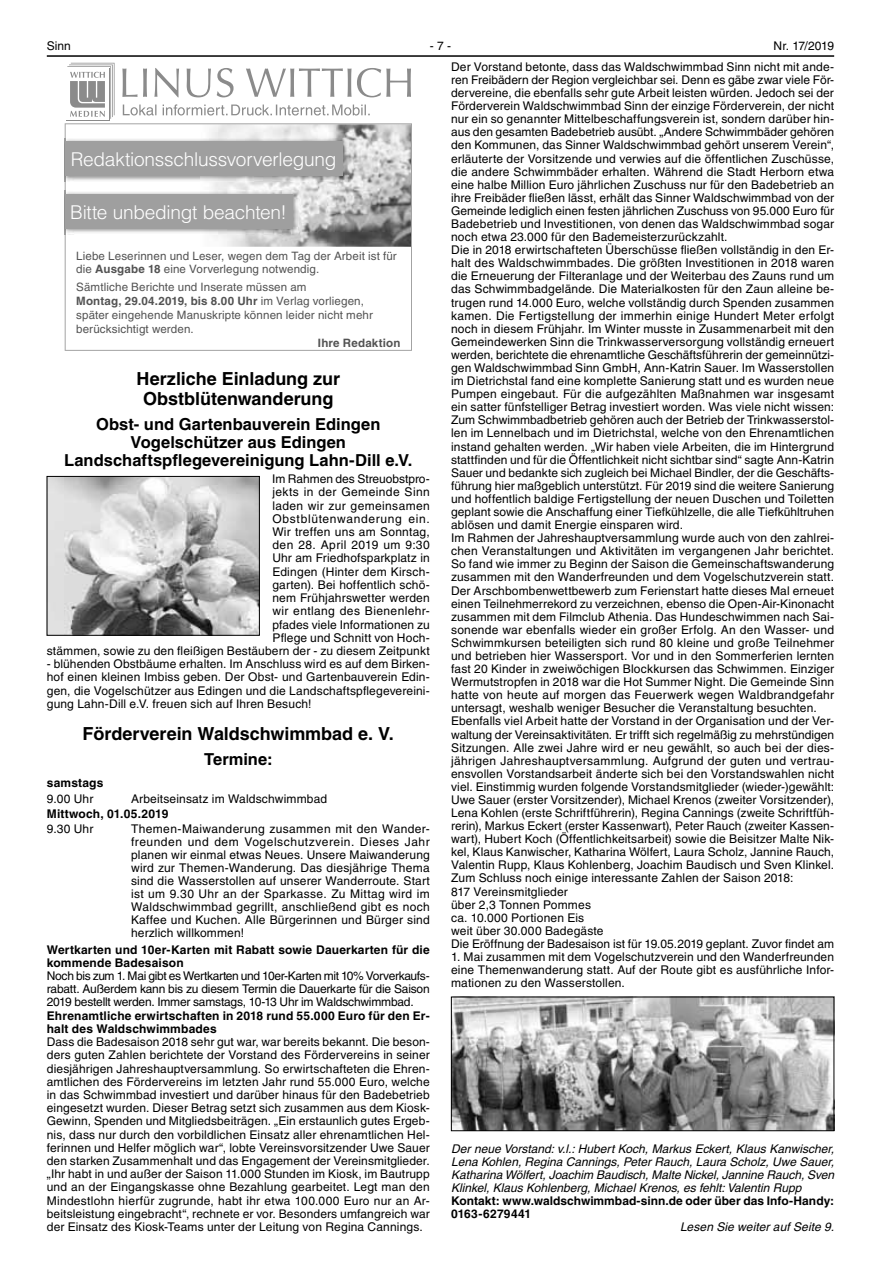
<style>
.page{position:relative;width:881px;height:1263px;background:#fff}
.page>*{position:absolute;margin:0;border:0;box-sizing:border-box;transform-origin:0 0}
.t1{font:300 19.05px "Helvetica LT";letter-spacing:-.015em;color:#fff}
.t2{font:700 18px/19.6px "Helvetica LT";letter-spacing:-.005em;color:#000;text-align:center}
.t3{font:700 16.5px/18px "Helvetica LT";color:#000;text-align:center}
.t4{font:12px/13px "Helvetica LT";letter-spacing:.01em;color:#000;text-align:justify}
.t5{font:italic 12px/13px "Helvetica LT";color:#000;text-align:justify}
.t6{font:700 12px/13.2px "Helvetica LT";letter-spacing:.015em;color:#000}
.t7{font:11.55px/13.8px "Helvetica LT";letter-spacing:.01em;color:#535353}
.t8{font:700 11.55px "Helvetica LT";letter-spacing:.015em;color:#535353}
.s1{font-weight:700}
</style>
<div class="page">
<hr style="left:47px;top:55px;width:786px;height:2px;background:#000">
<svg style="left:67px;top:63px;width:344px;height:56px"></svg>
<svg style="left:65px;top:123px;width:347px;height:228px"></svg>
<img style="left:65px;top:138px;width:283px;height:44px">
<div style="left:65px;top:141px;width:277px;height:35px;background:#9f9f9f"></div>
<img style="left:65px;top:191px;width:233px;height:43px">
<div style="left:65px;top:194px;width:227px;height:35px;background:#9f9f9f"></div>
<img style="left:49px;top:478px;width:208px;height:155px">
<div style="left:47px;top:476px;width:212px;height:159px;border:1px solid #000"></div>
<img style="left:453px;top:999px;width:378px;height:130px">
<div style="left:451px;top:997px;width:382px;height:134px;border:1px solid #000"></div>
<p class="t4" style="left:47px;top:40px;width:26px">Sinn</p>
<p class="t4" style="left:429px;top:40px;width:23px">-7-</p>
<p class="t4" style="left:773px;top:40px;width:62px">Nr. 17/2019</p>
<h1 class="t1" style="left:71px;top:148px;width:267px">Redaktionsschlussvorverlegung</h1>
<h1 class="t1" style="left:70px;top:200px;width:218px">Bitte unbedingt beachten!</h1>
<p class="t7" style="left:76px;top:249px;width:322px">Liebe Leserinnen und Leser, wegen dem Tag der Arbeit ist für die <span class="s1">Ausgabe 18</span> eine Vorverlegung notwendig.</p>
<p class="t7" style="left:76px;top:280px;width:298px">Sämtliche Berichte und Inserate müssen am<br><span class="s1">Montag, 29.04.2019, bis 8.00 Uhr</span> im Verlag vorliegen, später eingehende Manuskripte können leider nicht mehr berücksichtigt werden.</p>
<p class="t8" style="left:318px;top:335px;width:84px">Ihre Redaktion</p>
<h2 class="t2" style="left:137px;top:369px;width:205px">Herzliche Einladung zur<br>Obstblütenwanderung</h2>
<h3 class="t3" style="left:64px;top:415px;width:350px">Obst- und Gartenbauverein Edingen<br>Vogelschützer aus Edingen<br>Landschaftspflegevereinigung Lahn-Dill e.V.</h3>
<p class="t4" style="left:47px;top:474px;width:384px;text-align:right">Im Rahmen des Streuobstpro-<br>jekts in der Gemeinde Sinn<br>laden wir zur gemeinsamen<br>Obstblütenwanderung ein.<br>Wir treffen uns am Sonntag,<br>den 28. April 2019 um 9:30<br>Uhr am Friedhofsparkplatz in<br>Edingen (Hinter dem Kirsch-<br>garten). Bei hoffentlich schö-<br>nem Frühjahrswetter werden<br>wir entlang des Bienenlehr-<br>pfades viele Informationen zu<br>Pflege und Schnitt von Hoch-<br>stämmen, sowie zu den fleißigen Bestäubern der - zu diesem Zeitpunkt</p>
<p class="t4" style="left:47px;top:659px;width:384px">- blühenden Obstbäume erhalten. Im Anschluss wird es auf dem Birken&shy;hof einen kleinen Imbiss geben. Der Obst- und Gartenbauverein Edin&shy;gen, die Vogelschützer aus Edingen und die Landschaftspflegevereini&shy;gung Lahn-Dill e.V. freuen sich auf Ihren Besuch!</p>
<h2 class="t2" style="left:83px;top:724px;width:313px">Förderverein Waldschwimmbad e. V.</h2>
<h3 class="t3" style="left:204px;top:750px;width:70px">Termine:</h3>
<p class="t6" style="left:47px;top:777px;width:58px">samstags</p>
<p class="t4" style="left:47px;top:793px;width:48px">9.00 Uhr</p>
<p class="t4" style="left:131px;top:793px;width:197px">Arbeitseinsatz im Waldschwimmbad</p>
<p class="t6" style="left:47px;top:807px;width:123px">Mittwoch, 01.05.2019</p>
<p class="t4" style="left:47px;top:824px;width:48px">9.30 Uhr</p>
<p class="t4" style="left:131px;top:824px;width:300px">Themen-Maiwanderung zusammen mit den Wander&shy;freunden und dem Vogelschutzverein. Dieses Jahr planen wir einmal etwas Neues. Unsere Maiwanderung wird zur Themen-Wanderung. Das diesjährige Thema sind die Wasserstollen auf unserer Wanderroute. Start ist um 9.30 Uhr an der Sparkasse. Zu Mittag wird im Waldschwimmbad gegrillt, anschließend gibt es noch Kaffee und Kuchen. Alle Bürgerinnen und Bürger sind herzlich willkommen!</p>
<p class="t6" style="left:47px;top:943px;width:384px">Wertkarten und 10er-Karten mit Rabatt sowie Dauerkarten für die kommende Badesaison</p>
<p class="t4" style="left:47px;top:970px;width:384px">Noch bis zum 1. Mai gibt es Wertkarten und 10er-Karten mit 10% Vorverkaufs&shy;rabatt. Außerdem kann bis zu diesem Termin die Dauerkarte für die Saison 2019 bestellt werden. Immer samstags, 10-13 Uhr im Waldschwimmbad.</p>
<p class="t6" style="left:47px;top:1009px;width:384px">Ehrenamtliche erwirtschaften in 2018 rund 55.000 Euro für den Er&shy;halt des Waldschwimmbades</p>
<p class="t4" style="left:47px;top:1036px;width:384px">Dass die Badesaison 2018 sehr gut war, war bereits bekannt. Die beson&shy;ders guten Zahlen berichtete der Vorstand des Fördervereins in seiner diesjährigen Jahreshauptversammlung. So erwirtschafteten die Ehren&shy;amtlichen des Fördervereins im letzten Jahr rund 55.000 Euro, welche in das Schwimmbad investiert und darüber hinaus für den Badebetrieb eingesetzt wurden. Dieser Betrag setzt sich zusammen aus dem Kiosk-Gewinn, Spenden und Mitgliedsbeiträgen. „Ein erstaunlich gutes Ergeb&shy;nis, dass nur durch den vorbildlichen Einsatz aller ehrenamtlichen Hel&shy;ferinnen und Helfer möglich war“, lobte Vereinsvorsitzender Uwe Sauer den starken Zusammenhalt und das Engagement der Vereinsmitglieder. „Ihr habt in und außer der Saison 11.000 Stunden im Kiosk, im Bautrupp und an der Eingangskasse ohne Bezahlung gearbeitet. Legt man den Mindestlohn hierfür zugrunde, habt ihr etwa 100.000 Euro nur an Ar&shy;beitsleistung eingebracht“, rechnete er vor. Besonders umfangreich war der Einsatz des Kiosk-Teams unter der Leitung von Regina Cannings.</p>
<p class="t4" style="left:451px;top:62px;width:384px;text-align:left">Der Vorstand betonte, dass das Waldschwimmbad Sinn nicht mit ande&shy;ren Freibädern der Region vergleichbar sei. Denn es gäbe zwar viele För&shy;dervereine, die ebenfalls sehr gute Arbeit leisten würden. Jedoch sei der Förderverein Waldschwimmbad Sinn der einzige Förderverein, der nicht nur ein so genannter Mittelbeschaffungsverein ist, sondern darüber hin&shy;aus den gesamten Badebetrieb ausübt. „Andere Schwimmbäder gehören den Kommunen, das Sinner Waldschwimmbad gehört unserem Verein“, erläuterte der Vorsitzende und verwies auf die öffentlichen Zuschüsse, die andere Schwimmbäder erhalten. Während die Stadt Herborn etwa eine halbe Million Euro jährlichen Zuschuss nur für den Badebetrieb an ihre Freibäder fließen lässt, erhält das Sinner Waldschwimmbad von der Gemeinde lediglich einen festen jährlichen Zuschuss von 95.000 Euro für Badebetrieb und Investitionen, von denen das Waldschwimmbad sogar noch etwa 23.000 für den Bademeisterzurückzahlt.<br>Die in 2018 erwirtschafteten Überschüsse fließen vollständig in den Er&shy;halt des Waldschwimmbades. Die größten Investitionen in 2018 waren die Erneuerung der Filteranlage und der Weiterbau des Zauns rund um das Schwimmbadgelände. Die Materialkosten für den Zaun alleine be&shy;trugen rund 14.000 Euro, welche vollständig durch Spenden zusammen kamen. Die Fertigstellung der immerhin einige Hundert Meter erfolgt noch in diesem Frühjahr. Im Winter musste in Zusammenarbeit mit den Gemeindewerken Sinn die Trinkwasserversorgung vollständig erneuert werden, berichtete die ehrenamtliche Geschäftsführerin der gemeinnützi&shy;gen Waldschwimmbad Sinn GmbH, Ann-Katrin Sauer. Im Wasserstollen im Dietrichstal fand eine komplette Sanierung statt und es wurden neue Pumpen eingebaut. Für die aufgezählten Maßnahmen war insgesamt ein satter fünfstelliger Betrag investiert worden. Was viele nicht wissen:<br>Zum Schwimmbadbetrieb gehören auch der Betrieb der Trinkwasserstol&shy;len im Lennelbach und im Dietrichstal, welche von den Ehrenamtlichen instand gehalten werden. „Wir haben viele Arbeiten, die im Hintergrund stattfinden und für die Öffentlichkeit nicht sichtbar sind“ sagte Ann-Katrin Sauer und bedankte sich zugleich bei Michael Bindler, der die Geschäfts&shy;führung hier maßgeblich unterstützt. Für 2019 sind die weitere Sanierung und hoffentlich baldige Fertigstellung der neuen Duschen und Toiletten geplant sowie die Anschaffung einer Tiefkühlzelle, die alle Tiefkühltruhen ablösen und damit Energie einsparen wird.<br>Im Rahmen der Jahreshauptversammlung wurde auch von den zahlrei&shy;chen Veranstaltungen und Aktivitäten im vergangenen Jahr berichtet.<br>So fand wie immer zu Beginn der Saison die Gemeinschaftswanderung zusammen mit den Wanderfreunden und dem Vogelschutzverein statt.<br>Der Arschbombenwettbewerb zum Ferienstart hatte dieses Mal erneuet einen Teilnehmerrekord zu verzeichnen, ebenso die Open-Air-Kinonacht zusammen mit dem Filmclub Athenia. Das Hundeschwimmen nach Sai&shy;sonende war ebenfalls wieder ein großer Erfolg. An den Wasser- und Schwimmkursen beteiligten sich rund 80 kleine und große Teilnehmer und betrieben hier Wassersport. Vor und in den Sommerferien lernten fast 20 Kinder in zweiwöchigen Blockkursen das Schwimmen. Einziger Wermutstropfen in 2018 war die Hot Summer Night. Die Gemeinde Sinn hatte von heute auf morgen das Feuerwerk wegen Waldbrandgefahr untersagt, weshalb weniger Besucher die Veranstaltung besuchten.<br>Ebenfalls viel Arbeit hatte der Vorstand in der Organisation und der Ver&shy;waltung der Vereinsaktivitäten. Er trifft sich regelmäßig zu mehrstündigen Sitzungen. Alle zwei Jahre wird er neu gewählt, so auch bei der dies&shy;jährigen Jahreshauptversammlung. Aufgrund der guten und vertrau&shy;ensvollen Vorstandsarbeit änderte sich bei den Vorstandswahlen nicht viel. Einstimmig wurden folgende Vorstandsmitglieder (wieder-)gewählt:<br>Uwe Sauer (erster Vorsitzender), Michael Krenos (zweiter Vorsitzender), Lena Kohlen (erste Schriftführerin), Regina Cannings (zweite Schriftfüh&shy;rerin), Markus Eckert (erster Kassenwart), Peter Rauch (zweiter Kassen&shy;wart), Hubert Koch (Öffentlichkeitsarbeit) sowie die Beisitzer Malte Nik&shy;kel, Klaus Kanwischer, Katharina Wölfert, Laura Scholz, Jannine Rauch, Valentin Rupp, Klaus Kohlenberg, Joachim Baudisch und Sven Klinkel.<br>Zum Schluss noch einige interessante Zahlen der Saison 2018:<br>817 Vereinsmitglieder<br>über 2,3 Tonnen Pommes<br>ca. 10.000 Portionen Eis<br>weit über 30.000 Badegäste<br>Die Eröffnung der Badesaison ist für 19.05.2019 geplant. Zuvor findet am</p>
<p class="t4" style="left:451px;top:951px;width:384px">1. Mai zusammen mit dem Vogelschutzverein und den Wanderfreunden eine Themenwanderung statt. Auf der Route gibt es ausführliche Infor&shy;mationen zu den Wasserstollen.</p>
<p class="t5" style="left:451px;top:1142px;width:384px">Der neue Vorstand: v.l.: Hubert Koch, Markus Eckert, Klaus Kanwischer, Lena Kohlen, Regina Cannings, Peter Rauch, Laura Scholz, Uwe Sauer, Katharina Wölfert, Joachim Baudisch, Malte Nickel, Jannine Rauch, Sven Klinkel, Klaus Kohlenberg, Michael Krenos, es fehlt: Valentin Rupp</p>
<p class="t6" style="left:451px;top:1194px;width:384px">Kontakt: www.waldschwimmbad-sinn.de oder über das Info-Handy:<br>0163-6279441</p>
<p class="t5" style="left:680px;top:1220px;width:155px">Lesen Sie weiter auf Seite 9.</p>
</div>
